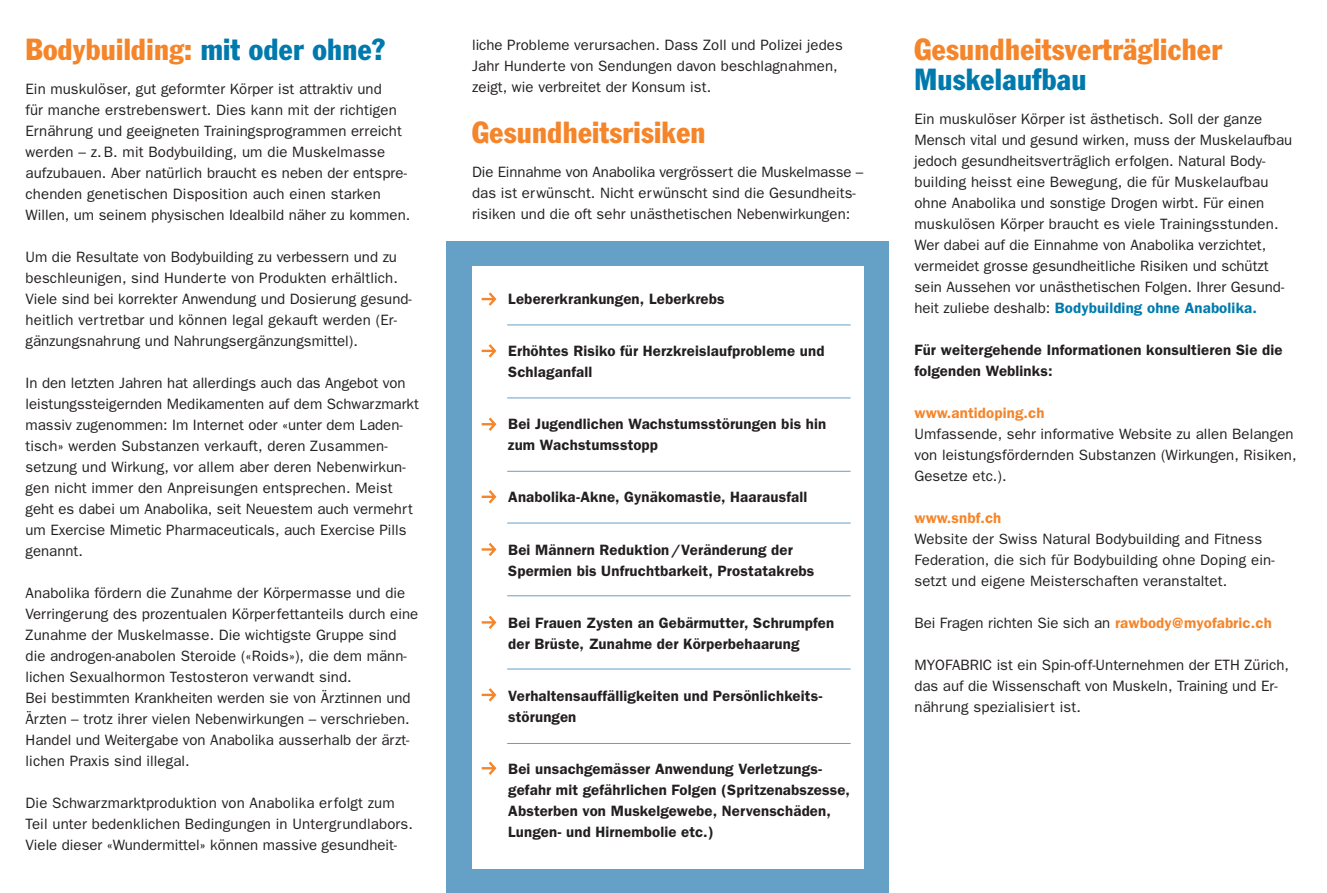
<style>
.page{position:relative;width:1327px;height:893px;background:#fff}
.page>*{position:absolute;margin:0;border:0;box-sizing:border-box;transform-origin:0 0}
.t1{font:condensed 30px "Franklin Gothic";letter-spacing:.01em;color:#f5852a}
.t2{font:condensed 30px "Franklin Gothic";letter-spacing:.01em;color:#007aad}
.t3{font:15px/21px "Franklin Gothic";letter-spacing:.005em;color:#231f20}
.t4{font:600 15px/21px "Franklin Gothic";letter-spacing:.01em;color:#231f20}
.t5{font:600 15px "Franklin Gothic";letter-spacing:.01em;color:#f5852a}
.s1{color:#007aad}
.s2{font-weight:600;color:#007aad}
.s3{font-weight:600;color:#f5852a}
</style>
<div class="page">
<div style="left:446px;top:241px;width:443px;height:652px;background:#65a1c7"></div>
<div style="left:472px;top:267px;width:391px;height:602px;background:#fff"></div>
<svg style="left:482px;top:292px;width:14px;height:14px"></svg>
<svg style="left:482px;top:344px;width:14px;height:14px"></svg>
<svg style="left:482px;top:417px;width:14px;height:14px"></svg>
<svg style="left:482px;top:490px;width:14px;height:13px"></svg>
<svg style="left:482px;top:543px;width:14px;height:13px"></svg>
<svg style="left:482px;top:616px;width:14px;height:13px"></svg>
<svg style="left:482px;top:688px;width:14px;height:14px"></svg>
<svg style="left:482px;top:761px;width:14px;height:14px"></svg>
<hr style="left:507px;top:325px;width:343px;height:1px;background:#65a1c7">
<hr style="left:507px;top:398px;width:343px;height:1px;background:#65a1c7">
<hr style="left:507px;top:471px;width:343px;height:1px;background:#65a1c7">
<hr style="left:507px;top:523px;width:343px;height:1px;background:#65a1c7">
<hr style="left:507px;top:595px;width:343px;height:1px;background:#65a1c7">
<hr style="left:507px;top:669px;width:343px;height:1px;background:#65a1c7">
<hr style="left:507px;top:743px;width:343px;height:1px;background:#65a1c7">
<h1 class="t1" style="left:26px;top:32px;width:361px">Bodybuilding: <span class="s1">mit oder ohne?</span></h1>
<p class="t3" style="left:26px;top:79px;width:386px">Ein muskulöser, gut geformter Körper ist attraktiv und<br>für manche erstrebenswert. Dies kann mit der richtigen Ernährung und geeigneten Trainingsprogrammen erreicht werden – z.B. mit Bodybuilding, um die Muskelmasse aufzubauen. Aber natürlich braucht es neben der entspre&shy;chenden genetischen Disposition auch einen starken Willen, um seinem physischen Idealbild näher zu kommen.</p>
<p class="t3" style="left:26px;top:247px;width:388px">Um die Resultate von Bodybuilding zu verbessern und zu beschleunigen, sind Hunderte von Produkten erhältlich.<br>Viele sind bei korrekter Anwendung und Dosierung gesund&shy;heitlich vertretbar und können legal gekauft werden (Er&shy;gänzungsnahrung und Nahrungsergänzungsmittel).</p>
<p class="t3" style="left:26px;top:373px;width:395px">In den letzten Jahren hat allerdings auch das Angebot von leistungssteigernden Medikamenten auf dem Schwarzmarkt massiv zugenommen: Im Internet oder «unter dem Laden&shy;tisch» werden Substanzen verkauft, deren Zusammen&shy;setzung und Wirkung, vor allem aber deren Nebenwirkun&shy;gen nicht immer den Anpreisungen entsprechen. Meist geht es dabei um Anabolika, seit Neuestem auch vermehrt um Exercise Mimetic Pharmaceuticals, auch Exercise Pills genannt.</p>
<p class="t3" style="left:26px;top:583px;width:394px">Anabolika fördern die Zunahme der Körpermasse und die Verringerung des prozentualen Körperfettanteils durch eine Zunahme der Muskelmasse. Die wichtigste Gruppe sind die androgen-anabolen Steroide («Roids»), die dem männ&shy;lichen Sexualhormon Testosteron verwandt sind.<br>Bei bestimmten Krankheiten werden sie von Ärztinnen und Ärzten – trotz ihrer vielen Nebenwirkungen – verschrieben.<br>Handel und Weitergabe von Anabolika ausserhalb der ärzt&shy;lichen Praxis sind illegal.</p>
<p class="t3" style="left:26px;top:793px;width:389px">Die Schwarzmarktproduktion von Anabolika erfolgt zum<br>Teil unter bedenklichen Bedingungen in Untergrundlabors.<br>Viele dieser «Wundermittel» können massive gesundheit-</p>
<p class="t3" style="left:472px;top:35px;width:372px">liche Probleme verursachen. Dass Zoll und Polizei jedes<br>Jahr Hunderte von Sendungen davon beschlagnahmen, zeigt, wie verbreitet der Konsum ist.</p>
<h1 class="t1" style="left:472px;top:114px;width:235px">Gesundheitsrisiken</h1>
<p class="t3" style="left:472px;top:162px;width:393px">Die Einnahme von Anabolika vergrössert die Muskelmasse – das ist erwünscht. Nicht erwünscht sind die Gesundheits&shy;risiken und die oft sehr unästhetischen Nebenwirkungen:</p>
<p class="t4" style="left:508px;top:289px;width:218px">Lebererkrankungen, Leberkrebs</p>
<p class="t4" style="left:508px;top:341px;width:318px">Erhöhtes Risiko für Herzkreislaufprobleme und<br>Schlaganfall</p>
<p class="t4" style="left:508px;top:414px;width:319px">Bei Jugendlichen Wachstumsstörungen bis hin zum Wachstumsstopp</p>
<p class="t4" style="left:508px;top:487px;width:300px">Anabolika-Akne, Gynäkomastie, Haarausfall</p>
<p class="t4" style="left:508px;top:539px;width:308px">Bei Männern Reduktion/Veränderung der<br>Spermien bis Unfruchtbarkeit, Prostatakrebs</p>
<p class="t4" style="left:508px;top:612px;width:327px">Bei Frauen Zysten an Gebärmutter, Schrumpfen der Brüste, Zunahme der Körperbehaarung</p>
<p class="t4" style="left:508px;top:685px;width:316px">Verhaltensauffälligkeiten und Persönlichkeits&shy;störungen</p>
<p class="t4" style="left:508px;top:758px;width:343px">Bei unsachgemässer Anwendung Verletzungs&shy;gefahr mit gefährlichen Folgen (Spritzenabszesse, Absterben von Muskelgewebe, Nervenschäden, Lungen- und Hirnembolie etc.)</p>
<h1 class="t1" style="left:914px;top:32px;width:309px">Gesundheitsverträglicher</h1>
<h1 class="t2" style="left:914px;top:62px;width:174px">Muskelaufbau</h1>
<p class="t3" style="left:914px;top:109px;width:379px">Ein muskulöser Körper ist ästhetisch. Soll der ganze Mensch vital und gesund wirken, muss der Muskelaufbau jedoch gesundheitsverträglich erfolgen. Natural Body&shy;building heisst eine Bewegung, die für Muskelaufbau ohne Anabolika und sonstige Drogen wirbt. Für einen muskulösen Körper braucht es viele Trainingsstunden.<br>Wer dabei auf die Einnahme von Anabolika verzichtet, vermeidet grosse gesundheitliche Risiken und schützt sein Aussehen vor unästhetischen Folgen. Ihrer Gesund&shy;heit zuliebe deshalb: <span class="s2">Bodybuilding ohne Anabolika.</span></p>
<p class="t4" style="left:914px;top:340px;width:370px">Für weitergehende Informationen konsultieren Sie die folgenden Weblinks:</p>
<p class="t5" style="left:914px;top:404px;width:132px">www.antidoping.ch</p>
<p class="t3" style="left:914px;top:424px;width:384px">Umfassende, sehr informative Website zu allen Belangen von leistungsfördernden Substanzen (Wirkungen, Risiken,<br>Gesetze etc.).</p>
<p class="t5" style="left:914px;top:509px;width:88px">www.snbf.ch</p>
<p class="t3" style="left:914px;top:529px;width:362px">Website der Swiss Natural Bodybuilding and Fitness<br>Federation, die sich für Bodybuilding ohne Doping ein&shy;setzt und eigene Meisterschaften veranstaltet.</p>
<p class="t3" style="left:914px;top:613px;width:359px">Bei Fragen richten Sie sich an <span class="s3">rawbody@myofabric.ch</span></p>
<p class="t3" style="left:914px;top:655px;width:376px">MYOFABRIC ist ein Spin-off-Unternehmen der ETH Zürich, das auf die Wissenschaft von Muskeln, Training und Er&shy;nährung spezialisiert ist.</p>
</div>
